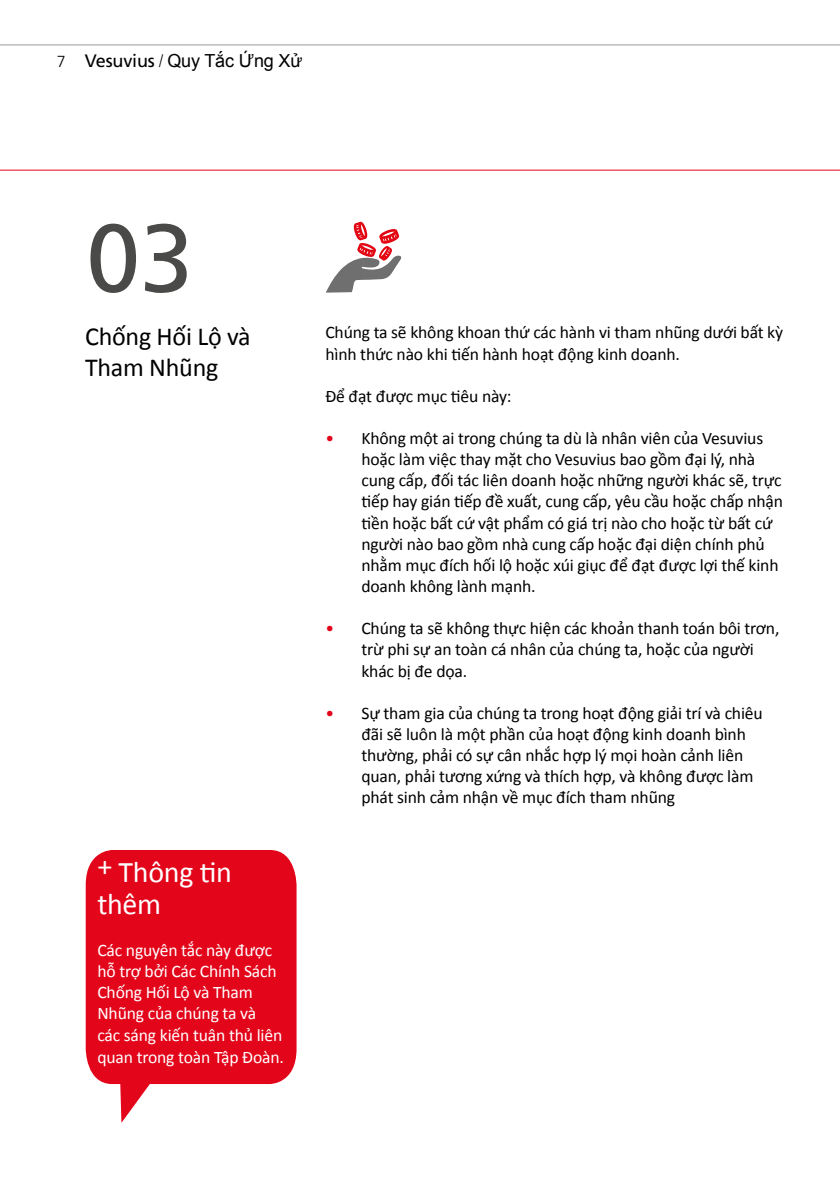
<style>
.page{position:relative;width:840px;height:1191px;background:#fff}
.page>*{position:absolute;margin:0;border:0;box-sizing:border-box;transform-origin:0 0}
.t1{font:96px "Frutiger LT Std";color:#4a4a49}
.t2{font:30px/32px "Calibri";letter-spacing:-.01em;color:#fff}
.t3{font:26px/31.2px "Calibri";letter-spacing:-.01em;color:#000}
.t4{font:18px "Arial";letter-spacing:-.01em;color:#000}
.t5{font:17.6px/21.2px "Calibri";letter-spacing:-.01em;color:#000}
.t6{font:17.6px/21.2px "Calibri";letter-spacing:-.01em;color:#fff}
.s1{font-family:"Frutiger LT Std";font-weight:300;font-size:16px}
.s2{font-family:"Frutiger LT Std"}
.s3{font-family:"Frutiger LT Std";font-weight:300;font-stretch:condensed}
.s4{color:#e3051a}
</style>
<div class="page">
<hr style="left:0;top:44px;width:839px;height:2px;background:#ccc">
<hr style="left:0;top:170px;width:839px;height:1px;background:#e3051a">
<svg style="left:86px;top:850px;width:210px;height:272px;background:#e7293b"></svg>
<svg style="left:326px;top:221px;width:75px;height:72px"></svg>
<p class="t4" style="left:57px;top:49px;width:247px"><span class="s1">7</span> <span class="s2">Vesuvius</span> <span class="s3">/</span> Quy Tắc Ứng Xử</p>
<h1 class="t1" style="left:86px;top:202px;width:108px">03</h1>
<h3 class="t3" style="left:85px;top:320px;width:167px">Chống Hối Lộ và<br>Tham Nhũng</h3>
<h2 class="t2" style="left:97px;top:855px;width:136px">+ Thông tin thêm</h2>
<p class="t6" style="left:97px;top:939px;width:186px">Các nguyên tắc này được hỗ trợ bởi Các Chính Sách<br>Chống Hối Lộ và Tham<br>Nhũng của chúng ta và các sáng kiến tuân thủ liên</p>
<p class="t6" style="left:97px;top:1046px;width:188px">quan trong toàn Tập Đoàn.</p>
<p class="t5" style="left:325px;top:321px;width:459px">Chúng ta sẽ không khoan thứ các hành vi tham nhũng dưới bất kỳ hình thức nào khi tiến hành hoạt động kinh doanh.</p>
<p class="t5" style="left:325px;top:385px;width:187px">Để đạt được mục tiêu này:</p>
<p class="t5" style="left:361px;top:427px;width:423px;text-indent:-36px"><span class="s4">•</span> Không một ai trong chúng ta dù là nhân viên của Vesuvius hoặc làm việc thay mặt cho Vesuvius bao gồm đại lý, nhà cung cấp, đối tác liên doanh hoặc những người khác sẽ, trực tiếp hay gián tiếp đề xuất, cung cấp, yêu cầu hoặc chấp nhận tiền hoặc bất cứ vật phẩm có giá trị nào cho hoặc từ bất cứ người nào bao gồm nhà cung cấp hoặc đại diện chính phủ nhằm mục đích hối lộ hoặc xúi giục để đạt được lợi thế kinh doanh không lành mạnh.</p>
<p class="t5" style="left:361px;top:617px;width:419px;text-indent:-36px"><span class="s4">•</span> Chúng ta sẽ không thực hiện các khoản thanh toán bôi trơn, trừ phi sự an toàn cá nhân của chúng ta, hoặc của người khác bị đe dọa.</p>
<p class="t5" style="left:361px;top:702px;width:402px;text-indent:-36px"><span class="s4">•</span> Sự tham gia của chúng ta trong hoạt động giải trí và chiêu đãi sẽ luôn là một phần của hoạt động kinh doanh bình thường, phải có sự cân nhắc hợp lý mọi hoàn cảnh liên quan, phải tương xứng và thích hợp, và không được làm phát sinh cảm nhận về mục đích tham nhũng</p>
</div>
